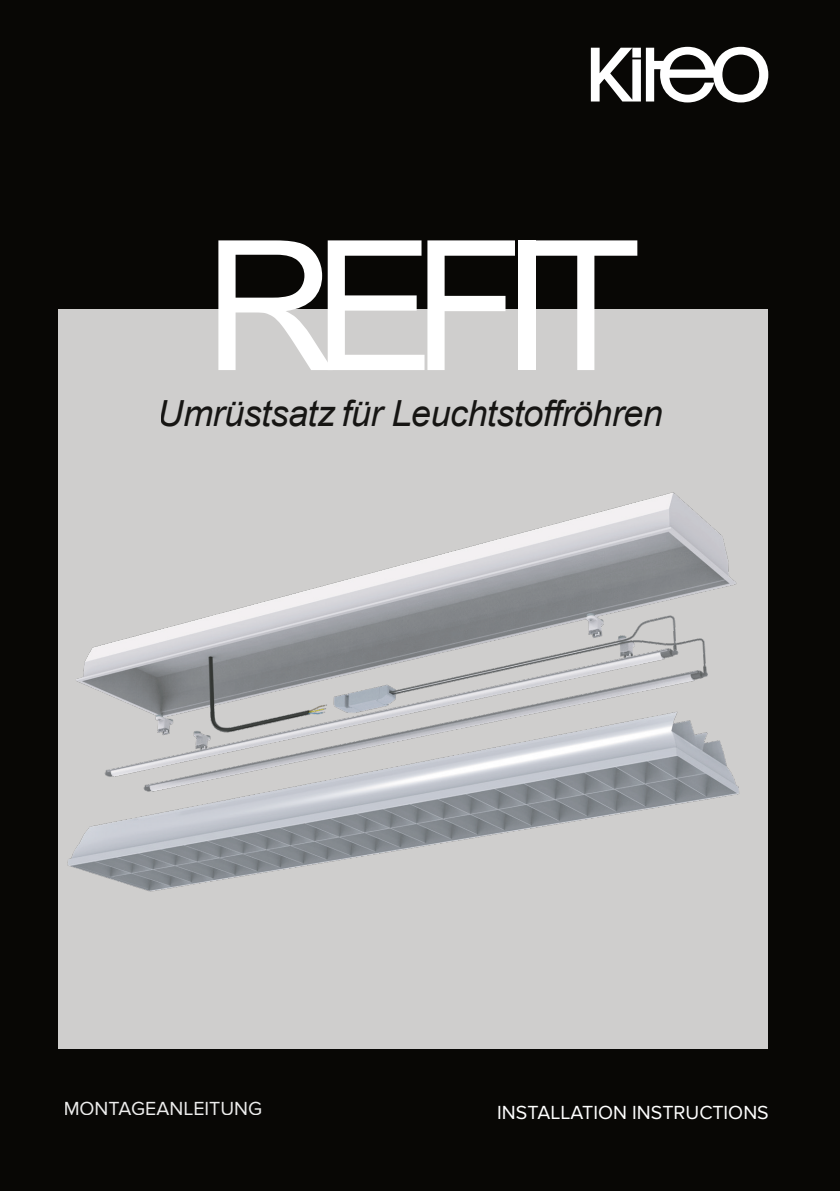
<style>
.page{position:relative;width:840px;height:1191px;background:#fff}
.page>*{position:absolute;margin:0;border:0;box-sizing:border-box;transform-origin:0 0}
.t1{font:181px "Arial";letter-spacing:-.12em;color:#fff}
.t2{font:italic 36px "Arial";letter-spacing:-.015em;color:#080705}
.t3{font:19.6px "Proxima Nova";color:#fff}
</style>
<div class="page">
<div style="left:0;top:0;width:839px;height:1191px;background:#080705"></div>
<div style="left:58px;top:309px;width:709px;height:739px;background:#cfcecd"></div>
<img style="left:67px;top:492px;width:673px;height:400px">
<svg style="left:590px;top:47px;width:177px;height:55px"></svg>
<h1 class="t1" style="left:204px;top:238px;width:438px">REFIT</h1>
<h2 class="t2" style="left:158px;top:399px;width:506px">Umrüstsatz für Leuchtstoffröhren</h2>
<p class="t3" style="left:63px;top:1099px;width:200px">MONTAGEANLEITUNG</p>
<p class="t3" style="left:497px;top:1103px;width:273px">INSTALLATION INSTRUCTIONS</p>
</div>
